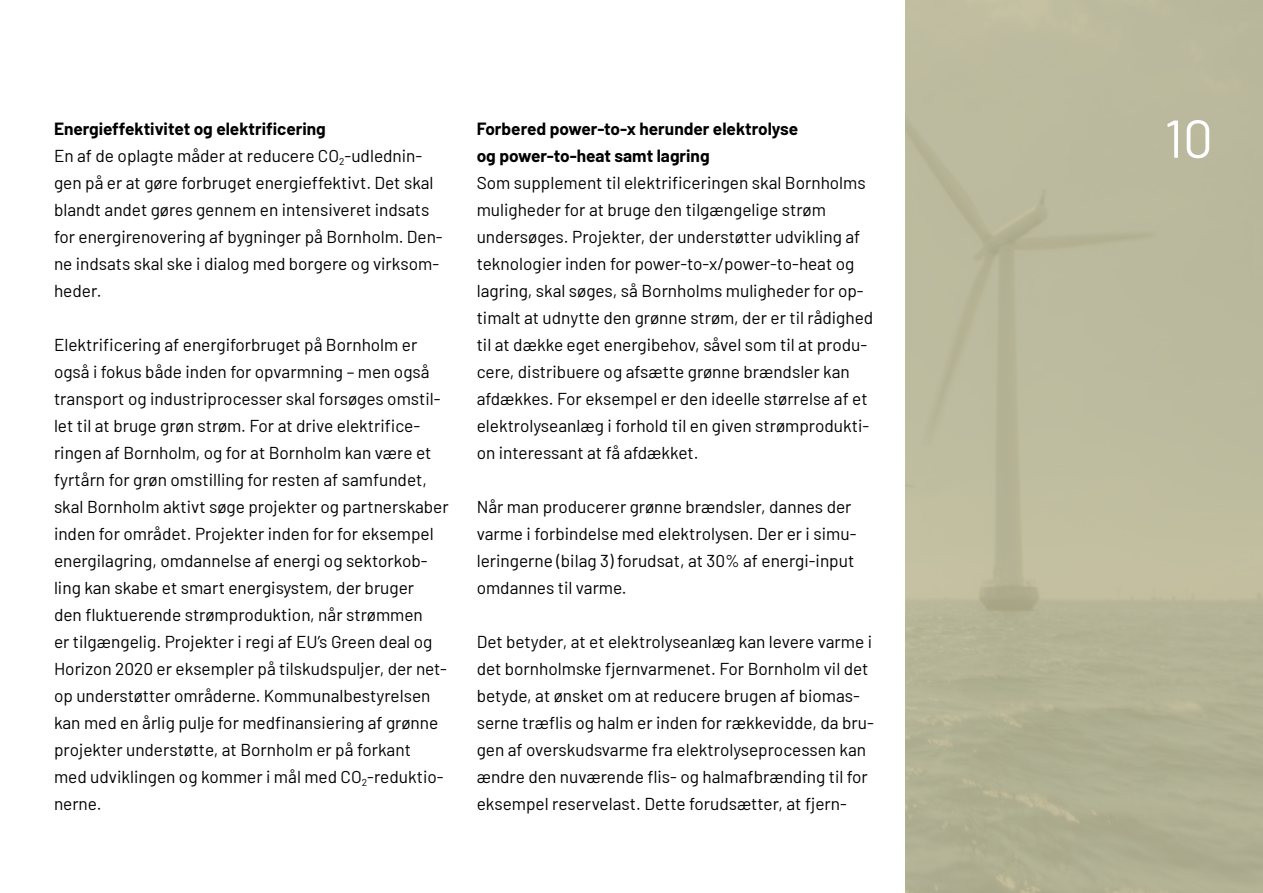
<style>
.page{position:relative;width:1263px;height:893px;background:#fff}
.page>*{position:absolute;margin:0;border:0;box-sizing:border-box;transform-origin:0 0}
.t1{font:53.25px "Barlow";color:#fff}
.t2{font:17.25px/27px "Barlow";color:#000}
.t3{font:700 17.25px/27px "Barlow";color:#000}
.s1{font-weight:700}
</style>
<div class="page">
<div style="left:906px;top:0;width:357px;height:893px;background:linear-gradient(to right,#b9b89a,#b8b79a)"></div>
<p class="t2" style="left:54px;top:114px;width:390px"><span class="s1">Energieffektivitet og elektrificering<br></span>En af de oplagte måder at reducere CO<sub>2</sub>-udlednin&shy;gen på er at gøre forbruget energieffektivt. Det skal blandt andet gøres gennem en intensiveret indsats for energirenovering af bygninger på Bornholm. Den&shy;ne indsats skal ske i dialog med borgere og virksom&shy;heder.</p>
<p class="t2" style="left:54px;top:330px;width:396px">Elektrificering af energiforbruget på Bornholm er også i fokus både inden for opvarmning – men også transport og industriprocesser skal forsøges omstil&shy;let til at bruge grøn strøm. For at drive elektrifice&shy;ringen af Bornholm, og for at Bornholm kan være et fyrtårn for grøn omstilling for resten af samfundet, skal Bornholm aktivt søge projekter og partnerskaber inden for området. Projekter inden for for eksempel energilagring, omdannelse af energi og sektorkob&shy;ling kan skabe et smart energisystem, der bruger<br>den fluktuerende strømproduktion, når strømmen<br>er tilgængelig. Projekter i regi af EU’s Green deal og Horizon 2020 er eksempler på tilskudspuljer, der net&shy;op understøtter områderne. Kommunalbestyrelsen kan med en årlig pulje for medfinansiering af grønne projekter understøtte, at Bornholm er på forkant<br>med udviklingen og kommer i mål med CO<sub>2</sub>-reduktio&shy;nerne.</p>
<p class="t3" style="left:477px;top:114px;width:323px">Forbered power-to-x herunder elektrolyse og power-to-heat samt lagring</p>
<p class="t2" style="left:477px;top:168px;width:398px">Som supplement til elektrificeringen skal Bornholms muligheder for at bruge den tilgængelige strøm undersøges. Projekter, der understøtter udvikling af teknologier inden for power-to-x/power-to-heat og lagring, skal søges, så Bornholms muligheder for op&shy;timalt at udnytte den grønne strøm, der er til rådighed til at dække eget energibehov, såvel som til at produ&shy;cere, distribuere og afsætte grønne brændsler kan afdækkes. For eksempel er den ideelle størrelse af et elektrolyseanlæg i forhold til en given strømprodukti&shy;on interessant at få afdækket.</p>
<p class="t2" style="left:477px;top:492px;width:381px">Når man producerer grønne brændsler, dannes der varme i forbindelse med elektrolysen. Der er i simu&shy;leringerne (bilag 3) forudsat, at 30% af energi-input omdannes til varme.</p>
<p class="t2" style="left:477px;top:627px;width:399px">Det betyder, at et elektrolyseanlæg kan levere varme i det bornholmske fjernvarmenet. For Bornholm vil det betyde, at ønsket om at reducere brugen af biomas&shy;serne træflis og halm er inden for rækkevidde, da bru&shy;gen af overskudsvarme fra elektrolyseprocessen kan ændre den nuværende flis- og halmafbrænding til for eksempel reservelast. Dette forudsætter, at fjern-</p>
<h1 class="t1" style="left:1164px;top:100px;width:50px">10</h1>
</div>
